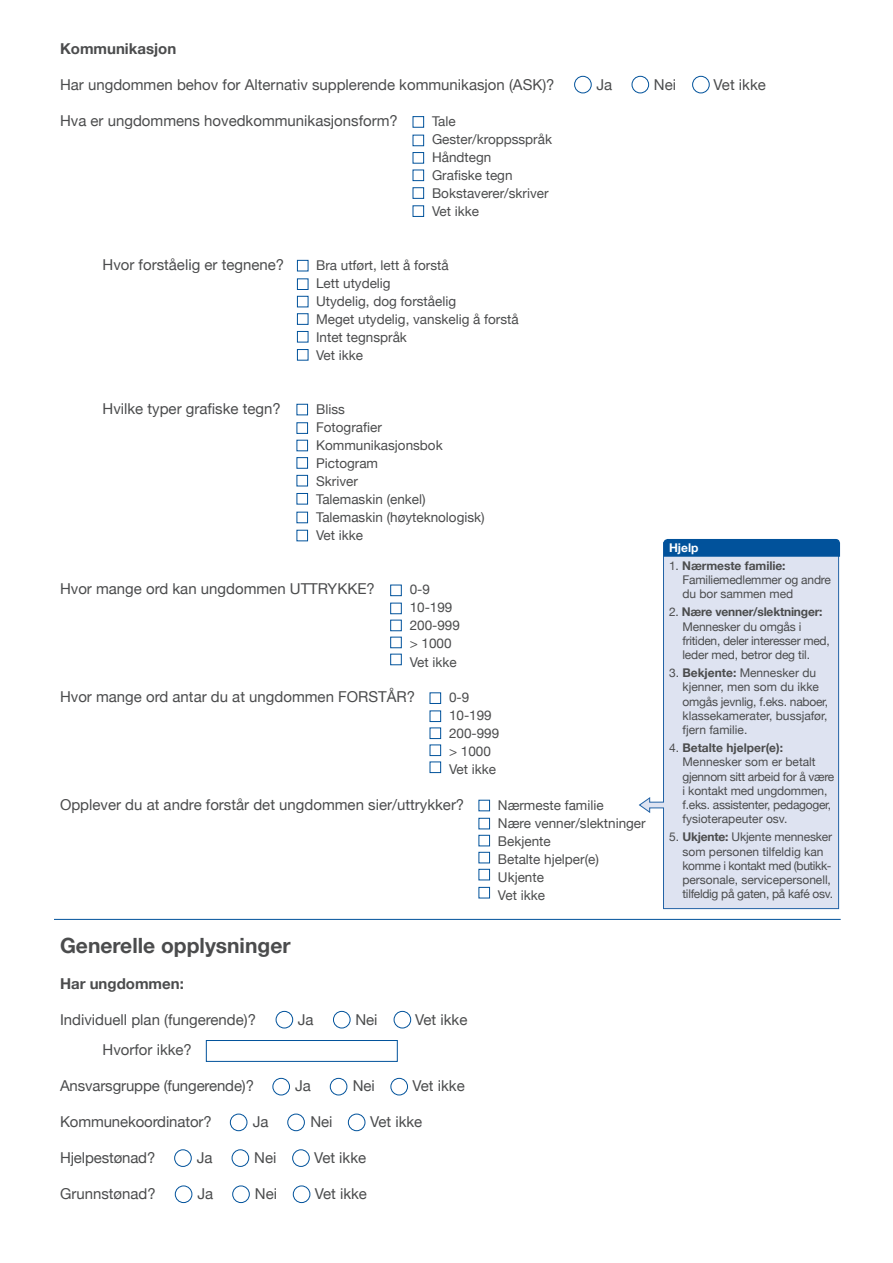
<style>
.page{position:relative;width:893px;height:1263px;background:#fff}
.page>*{position:absolute;margin:0;border:0;box-sizing:border-box;transform-origin:0 0}
.t1{font:700 21px "Helvetica Neue";color:#4b4c4d}
.t2{font:15px "Helvetica Neue";color:#4b4c4d}
.t3{font:700 15px "Helvetica Neue";color:#4b4c4d}
.t4{font:13.5px/18px "Helvetica Neue";color:#4b4c4d}
.t5{font:12px/14.2px "Helvetica Neue";letter-spacing:-.015em;color:#4b4c4d}
.t6{font:700 12px "Helvetica Neue";color:#fff}
.s1{font-weight:700}
</style>
<div class="page">
<hr style="left:54px;top:919px;width:787px;height:1px;background:#01529b">
<div style="left:574px;top:76px;width:17px;height:17px;border:1px solid #01529b;border-radius:50%"></div>
<div style="left:632px;top:76px;width:17px;height:17px;border:1px solid #01529b;border-radius:50%"></div>
<div style="left:692px;top:76px;width:17px;height:17px;border:1px solid #01529b;border-radius:50%"></div>
<div style="left:413px;top:116px;width:11px;height:11px;border:1px solid #01529b"></div>
<div style="left:413px;top:135px;width:11px;height:11px;border:1px solid #01529b"></div>
<div style="left:413px;top:170px;width:11px;height:11px;border:1px solid #01529b"></div>
<div style="left:413px;top:188px;width:11px;height:11px;border:1px solid #01529b"></div>
<div style="left:413px;top:206px;width:11px;height:11px;border:1px solid #01529b"></div>
<div style="left:413px;top:152px;width:11px;height:11px;border:1px solid #01529b"></div>
<div style="left:479px;top:800px;width:11px;height:11px;border:1px solid #01529b"></div>
<div style="left:479px;top:818px;width:11px;height:11px;border:1px solid #01529b"></div>
<div style="left:479px;top:852px;width:11px;height:11px;border:1px solid #01529b"></div>
<div style="left:479px;top:869px;width:11px;height:11px;border:1px solid #01529b"></div>
<div style="left:479px;top:887px;width:11px;height:11px;border:1px solid #01529b"></div>
<div style="left:479px;top:835px;width:11px;height:11px;border:1px solid #01529b"></div>
<div style="left:390px;top:585px;width:11px;height:11px;border:1px solid #01529b"></div>
<div style="left:390px;top:603px;width:11px;height:11px;border:1px solid #01529b"></div>
<div style="left:390px;top:637px;width:11px;height:11px;border:1px solid #01529b"></div>
<div style="left:390px;top:654px;width:11px;height:11px;border:1px solid #01529b"></div>
<div style="left:390px;top:620px;width:11px;height:11px;border:1px solid #01529b"></div>
<div style="left:430px;top:693px;width:11px;height:11px;border:1px solid #01529b"></div>
<div style="left:430px;top:711px;width:11px;height:11px;border:1px solid #01529b"></div>
<div style="left:430px;top:745px;width:11px;height:11px;border:1px solid #01529b"></div>
<div style="left:430px;top:762px;width:11px;height:11px;border:1px solid #01529b"></div>
<div style="left:430px;top:728px;width:11px;height:11px;border:1px solid #01529b"></div>
<svg style="left:639px;top:557px;width:200px;height:352px;background:#dfe4f1"></svg>
<div style="left:663px;top:539px;width:177px;height:18px;background:#01529b"></div>
<div style="left:276px;top:1011px;width:17px;height:17px;border:1px solid #01529b;border-radius:50%"></div>
<div style="left:333px;top:1011px;width:17px;height:17px;border:1px solid #01529b;border-radius:50%"></div>
<div style="left:394px;top:1011px;width:17px;height:17px;border:1px solid #01529b;border-radius:50%"></div>
<div style="left:273px;top:1078px;width:17px;height:17px;border:1px solid #01529b;border-radius:50%"></div>
<div style="left:330px;top:1078px;width:17px;height:17px;border:1px solid #01529b;border-radius:50%"></div>
<div style="left:391px;top:1078px;width:17px;height:17px;border:1px solid #01529b;border-radius:50%"></div>
<div style="left:230px;top:1114px;width:17px;height:17px;border:1px solid #01529b;border-radius:50%"></div>
<div style="left:288px;top:1114px;width:17px;height:17px;border:1px solid #01529b;border-radius:50%"></div>
<div style="left:348px;top:1114px;width:17px;height:17px;border:1px solid #01529b;border-radius:50%"></div>
<div style="left:174px;top:1149px;width:17px;height:17px;border:1px solid #01529b;border-radius:50%"></div>
<div style="left:232px;top:1149px;width:17px;height:17px;border:1px solid #01529b;border-radius:50%"></div>
<div style="left:292px;top:1149px;width:17px;height:17px;border:1px solid #01529b;border-radius:50%"></div>
<div style="left:175px;top:1186px;width:17px;height:17px;border:1px solid #01529b;border-radius:50%"></div>
<div style="left:232px;top:1186px;width:17px;height:17px;border:1px solid #01529b;border-radius:50%"></div>
<div style="left:293px;top:1186px;width:17px;height:17px;border:1px solid #01529b;border-radius:50%"></div>
<div style="left:206px;top:1040px;width:191px;height:21px;border:1px solid #01529b"></div>
<div style="left:297px;top:404px;width:11px;height:11px;border:1px solid #01529b"></div>
<div style="left:297px;top:423px;width:11px;height:11px;border:1px solid #01529b"></div>
<div style="left:297px;top:457px;width:11px;height:11px;border:1px solid #01529b"></div>
<div style="left:297px;top:475px;width:11px;height:11px;border:1px solid #01529b"></div>
<div style="left:297px;top:493px;width:11px;height:11px;border:1px solid #01529b"></div>
<div style="left:297px;top:440px;width:11px;height:11px;border:1px solid #01529b"></div>
<div style="left:297px;top:512px;width:11px;height:11px;border:1px solid #01529b"></div>
<div style="left:297px;top:530px;width:11px;height:11px;border:1px solid #01529b"></div>
<div style="left:297px;top:260px;width:11px;height:11px;border:1px solid #01529b"></div>
<div style="left:297px;top:279px;width:11px;height:11px;border:1px solid #01529b"></div>
<div style="left:297px;top:313px;width:11px;height:12px;border:1px solid #01529b"></div>
<div style="left:297px;top:331px;width:11px;height:11px;border:1px solid #01529b"></div>
<div style="left:297px;top:349px;width:11px;height:11px;border:1px solid #01529b"></div>
<div style="left:297px;top:296px;width:11px;height:11px;border:1px solid #01529b"></div>
<p class="t3" style="left:60px;top:39px;width:118px">Kommunikasjon</p>
<p class="t2" style="left:60px;top:75px;width:496px">Har ungdommen behov for Alternativ supplerende kommunikasjon (ASK)?</p>
<p class="t2" style="left:596px;top:75px;width:17px">Ja</p>
<p class="t2" style="left:654px;top:75px;width:24px">Nei</p>
<p class="t2" style="left:714px;top:75px;width:54px">Vet ikke</p>
<p class="t2" style="left:60px;top:111px;width:339px">Hva er ungdommens hovedkommunikasjonsform?</p>
<p class="t4" style="left:432px;top:112px;width:122px">Tale<br>Gester/kroppsspråk<br>Håndtegn<br>Grafiske tegn<br>Bokstaverer/skriver<br>Vet ikke</p>
<p class="t2" style="left:103px;top:255px;width:183px">Hvor forståelig er tegnene?</p>
<p class="t2" style="left:103px;top:399px;width:180px">Hvilke typer grafiske tegn?</p>
<p class="t4" style="left:316px;top:256px;width:204px">Bra utført, lett å forstå<br>Lett utydelig<br>Utydelig, dog forståelig<br>Meget utydelig, vanskelig å forstå<br>Intet tegnspråk<br>Vet ikke</p>
<p class="t4" style="left:316px;top:400px;width:170px">Bliss<br>Fotografier<br>Kommunikasjonsbok<br>Pictogram<br>Skriver<br>Talemaskin (enkel)<br>Talemaskin (høyteknologisk)<br>Vet ikke</p>
<p class="t2" style="left:60px;top:579px;width:316px">Hvor mange ord kan ungdommen UTTRYKKE?</p>
<p class="t4" style="left:410px;top:580px;width:52px">0-9<br>10-199<br>200-999 &gt; 1000<br>Vet ikke</p>
<p class="t4" style="left:449px;top:688px;width:52px">0-9<br>10-199<br>200-999 &gt; 1000<br>Vet ikke</p>
<p class="t2" style="left:60px;top:687px;width:357px">Hvor mange ord antar du at ungdommen FORSTÅR?</p>
<p class="t2" style="left:60px;top:795px;width:406px">Opplever du at andre forstår det ungdommen sier/uttrykker?</p>
<h1 class="t1" style="left:60px;top:932px;width:232px">Generelle opplysninger</h1>
<p class="t3" style="left:60px;top:974px;width:125px">Har ungdommen:</p>
<p class="t2" style="left:60px;top:1010px;width:198px">Individuell plan (fungerende)?</p>
<p class="t2" style="left:298px;top:1010px;width:17px">Ja</p>
<p class="t2" style="left:355px;top:1010px;width:24px">Nei</p>
<p class="t2" style="left:415px;top:1010px;width:54px">Vet ikke</p>
<p class="t2" style="left:103px;top:1040px;width:91px">Hvorfor ikke?</p>
<p class="t2" style="left:60px;top:1076px;width:196px">Ansvarsgruppe (fungerende)?</p>
<p class="t2" style="left:295px;top:1076px;width:17px">Ja</p>
<p class="t2" style="left:353px;top:1076px;width:24px">Nei</p>
<p class="t2" style="left:412px;top:1076px;width:54px">Vet ikke</p>
<p class="t2" style="left:60px;top:1112px;width:153px">Kommunekoordinator?</p>
<p class="t2" style="left:253px;top:1112px;width:17px">Ja</p>
<p class="t2" style="left:310px;top:1112px;width:24px">Nei</p>
<p class="t2" style="left:370px;top:1112px;width:54px">Vet ikke</p>
<p class="t2" style="left:60px;top:1148px;width:97px">Hjelpestønad?</p>
<p class="t2" style="left:197px;top:1148px;width:17px">Ja</p>
<p class="t2" style="left:254px;top:1148px;width:24px">Nei</p>
<p class="t2" style="left:314px;top:1148px;width:54px">Vet ikke</p>
<p class="t2" style="left:60px;top:1184px;width:97px">Grunnstønad?</p>
<p class="t2" style="left:197px;top:1184px;width:17px">Ja</p>
<p class="t2" style="left:255px;top:1184px;width:24px">Nei</p>
<p class="t2" style="left:315px;top:1184px;width:54px">Vet ikke</p>
<p class="t4" style="left:498px;top:796px;width:149px">Nærmeste familie<br>Nære venner/slektninger<br>Bekjente<br>Betalte hjelper(e)<br>Ukjente<br>Vet ikke</p>
<p class="t6" style="left:669px;top:540px;width:31px">Hjelp</p>
<p class="t5" style="left:682px;top:558px;width:150px;text-indent:-14px">1. <span class="s1">Nærmeste familie:<br></span>Familiemedlemmer og andre du bor sammen med</p>
<p class="t5" style="left:682px;top:605px;width:149px;text-indent:-14px">2. <span class="s1">Nære venner/slektninger:<br></span>Mennesker du omgås i fritiden, deler interesser med, leder med, betror deg til.</p>
<p class="t5" style="left:682px;top:666px;width:147px;text-indent:-14px">3. <span class="s1">Bekjente:</span> Mennesker du kjenner, men som du ikke omgås jevnlig, f.eks. naboer, klassekamerater, bussjafør, fjern familie.</p>
<p class="t5" style="left:682px;top:741px;width:153px;text-indent:-14px">4. <span class="s1">Betalte hjelper(e):<br></span>Mennesker som er betalt gjennom sitt arbeid for å være i kontakt med ungdommen, f.eks. assistenter, pedagoger, fysioterapeuter osv.</p>
<p class="t5" style="left:682px;top:830px;width:152px;text-indent:-14px">5. <span class="s1">Ukjente:</span> Ukjente mennesker som personen tilfeldig kan komme i kontakt med (butikk&shy;personale, servicepersonell, tilfeldig på gaten, på kafé osv.</p>
</div>
